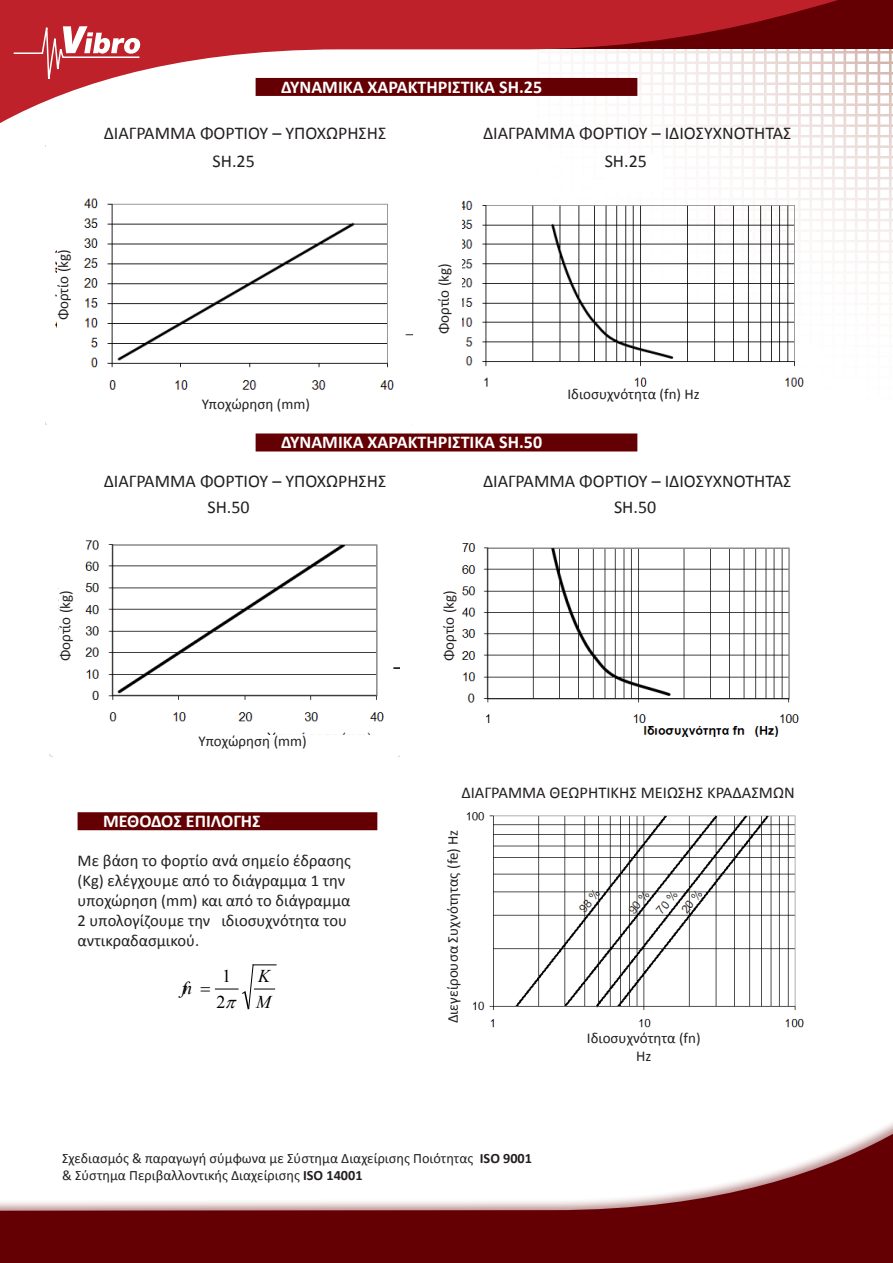
<style>
.page{position:relative;width:893px;height:1263px;background:#fff}
.page>*{position:absolute;margin:0;border:0;box-sizing:border-box;transform-origin:0 0}
.t1{font:18px "Calibri";color:#231f20}
.titlos{font:700 18px "Calibri";color:#fff}
.t2{font:italic 18px "Times New Roman";color:#000}
.t3{font:18px "Times New Roman";color:#000}
.t4{font:16.5px/19.8px "Calibri";color:#231f20}
.t5{font:15px "Calibri";color:#231f20}
.t6{font:14.25px "Calibri";color:#231f20}
.s1{font-weight:700}
</style>
<div class="page">
<img style="left:462px;top:211px;width:75px;height:176px">
<svg style="left:537px;top:211px;width:356px;height:176px"></svg>
<svg style="left:0;top:0;width:893px;height:211px"></svg>
<svg style="left:12px;top:13px;width:129px;height:82px"></svg>
<div style="left:256px;top:78px;width:381px;height:18px;background:#640003"></div>
<div style="left:256px;top:433px;width:381px;height:18px;background:#640003"></div>
<div style="left:78px;top:812px;width:299px;height:18px;background:#640003"></div>
<img style="left:46px;top:145px;width:366px;height:279px">
<img style="left:49px;top:540px;width:350px;height:216px">
<img style="left:462px;top:543px;width:337px;height:194px">
<img style="left:466px;top:812px;width:338px;height:216px">
<div style="left:446px;top:823px;width:23px;height:206px;background:#fff"></div>
<div style="left:57px;top:182px;width:19px;height:206px;background:#fff"></div>
<div style="left:121px;top:398px;width:269px;height:34px;background:#fff"></div>
<div style="left:438px;top:196px;width:23px;height:205px;background:#fff"></div>
<div style="left:118px;top:735px;width:269px;height:25px;background:#fff"></div>
<div style="left:59px;top:523px;width:24px;height:205px;background:#fff"></div>
<div style="left:213px;top:154px;width:57px;height:23px;background:#fff"></div>
<div style="left:605px;top:154px;width:57px;height:37px;background:#fff"></div>
<svg style="left:0;top:1123px;width:893px;height:140px"></svg>
<svg style="left:214px;top:964px;width:62px;height:46px"></svg>
<p class="titlos" style="left:281px;top:75px;width:263px">ΔΥΝΑΜΙΚΑ ΧΑΡΑΚΤΗΡΙΣΤΙΚΑ SH.25</p>
<p class="t1" style="left:104px;top:122px;width:284px">ΔΙΑΓΡΑΜΜΑ ΦΟΡΤΙΟΥ – ΥΠΟΧΩΡΗΣΗΣ</p>
<p class="t1" style="left:483px;top:122px;width:310px">ΔΙΑΓΡΑΜΜΑ ΦΟΡΤΙΟΥ – ΙΔΙΟΣΥΧΝΟΤΗΤΑΣ</p>
<p class="t5" style="left:54px;top:320px;width:73px;rotate:-90deg">Φορτίο (kg)</p>
<p class="t1" style="left:213px;top:150px;width:44px">SH.25</p>
<p class="t1" style="left:605px;top:150px;width:44px">SH.25</p>
<p class="t5" style="left:202px;top:395px;width:110px">Υποχώρηση (mm)</p>
<p class="t5" style="left:434px;top:334px;width:73px;rotate:-90deg">Φορτίο (kg)</p>
<p class="titlos" style="left:281px;top:431px;width:263px">ΔΥΝΑΜΙΚΑ ΧΑΡΑΚΤΗΡΙΣΤΙΚΑ SH.50</p>
<p class="t5" style="left:567px;top:384px;width:134px">Ιδιοσυχνότητα (fn) Hz</p>
<p class="t1" style="left:104px;top:470px;width:284px">ΔΙΑΓΡΑΜΜΑ ΦΟΡΤΙΟΥ – ΥΠΟΧΩΡΗΣΗΣ</p>
<p class="t1" style="left:483px;top:470px;width:310px">ΔΙΑΓΡΑΜΜΑ ΦΟΡΤΙΟΥ – ΙΔΙΟΣΥΧΝΟΤΗΤΑΣ</p>
<p class="t1" style="left:207px;top:495px;width:44px">SH.50</p>
<p class="t1" style="left:614px;top:495px;width:44px">SH.50</p>
<p class="t5" style="left:56px;top:661px;width:73px;rotate:-90deg">Φορτίο (kg)</p>
<p class="t5" style="left:439px;top:661px;width:73px;rotate:-90deg">Φορτίο (kg)</p>
<p class="t5" style="left:198px;top:732px;width:110px">Υποχώρηση (mm)</p>
<p class="titlos" style="left:103px;top:809px;width:159px">ΜΕΘΟΔΟΣ ΕΠΙΛΟΓΗΣ</p>
<p class="t4" style="left:78px;top:851px;width:275px">Με βάση το φορτίο ανά σημείο έδρασης (Kg) ελέγχουμε από το διάγραμμα 1 την υποχώρηση (mm) και από το διάγραμμα<br>2 υπολογίζουμε την ιδιοσυχνότητα του αντικραδασμικού.</p>
<p class="t2" style="left:182px;top:975px;width:12px">fn</p>
<p class="t3" style="left:222px;top:964px;width:10px">1</p>
<p class="t3" style="left:217px;top:989px;width:10px">2</p>
<p class="t2" style="left:258px;top:964px;width:14px">K</p>
<p class="t2" style="left:256px;top:989px;width:16px">M</p>
<p class="t4" style="left:461px;top:782px;width:335px">ΔΙΑΓΡΑΜΜΑ ΘΕΩΡΗΤΙΚΗΣ ΜΕΙΩΣΗΣ ΚΡΑΔΑΣΜΩΝ</p>
<p class="t5" style="left:443px;top:1023px;width:195px;rotate:-90deg">Διεγείρουσα Συχνότητας (fe) Hz</p>
<p class="t5" style="left:587px;top:1028px;width:115px">Ιδιοσυχνότητα (fn)</p>
<p class="t5" style="left:636px;top:1046px;width:17px">Hz</p>
<p class="t6" style="left:62px;top:1149px;width:471px">Σχεδιασμός &amp; παραγωγή σύμφωνα με Σύστημα Διαχείρισης Ποιότητας <span class="s1">ISO 9001</span></p>
<p class="t6" style="left:62px;top:1166px;width:302px">&amp; Σύστημα Περιβαλλοντικής Διαχείρισης <span class="s1">ISO 14001</span></p>
</div>
